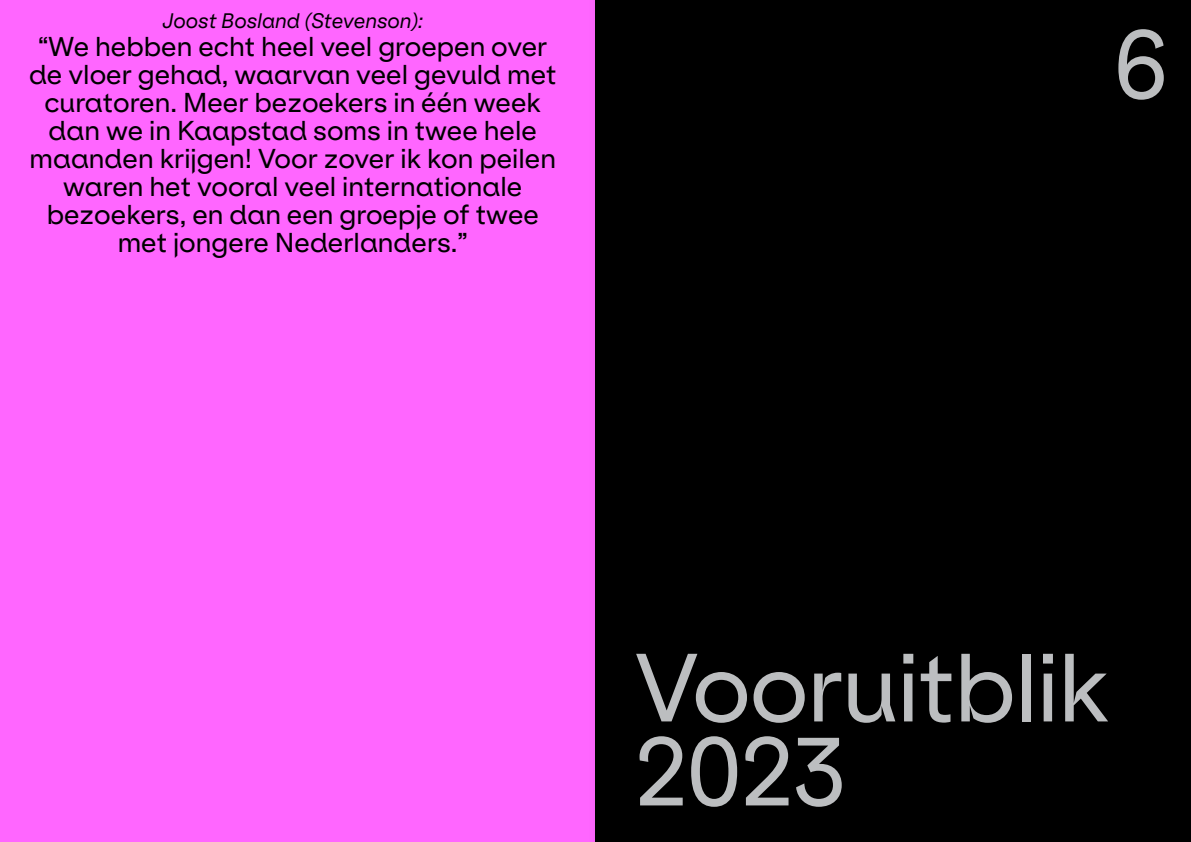
<style>
.page{position:relative;width:1191px;height:842px;background:#fff}
.page>*{position:absolute;margin:0;border:0;box-sizing:border-box;transform-origin:0 0}
.t1{font:92px/84px "Klarheit Kurrent";letter-spacing:-.01em;color:#bcbec0}
.t2{font:26px/28px "Klarheit Kurrent";color:#000;text-align:center}
.t3{font:italic 20px "ES Klarheit Kurrent";color:#000}
</style>
<div class="page">
<div style="left:0;top:0;width:595px;height:842px;background:#f6f"></div>
<div style="left:595px;top:0;width:596px;height:842px;background:#000"></div>
<p class="t3" style="left:162px;top:4px;width:262px">Joost Bosland (Stevenson):</p>
<p class="t2" style="left:29px;top:30px;width:529px">“We hebben echt heel veel groepen over de vloer gehad, waarvan veel gevuld met curatoren. Meer bezoekers in één week dan we in Kaapstad soms in twee hele maanden krijgen! Voor zover ik kon peilen waren het vooral veel internationale bezoekers, en dan een groepje of twee met jongere Nederlanders.”</p>
<h1 class="t1" style="left:1113px;top:13px;width:56px">6</h1>
<h1 class="t1" style="left:635px;top:636px;width:476px">Vooruitblik<br>2023</h1>
</div>
